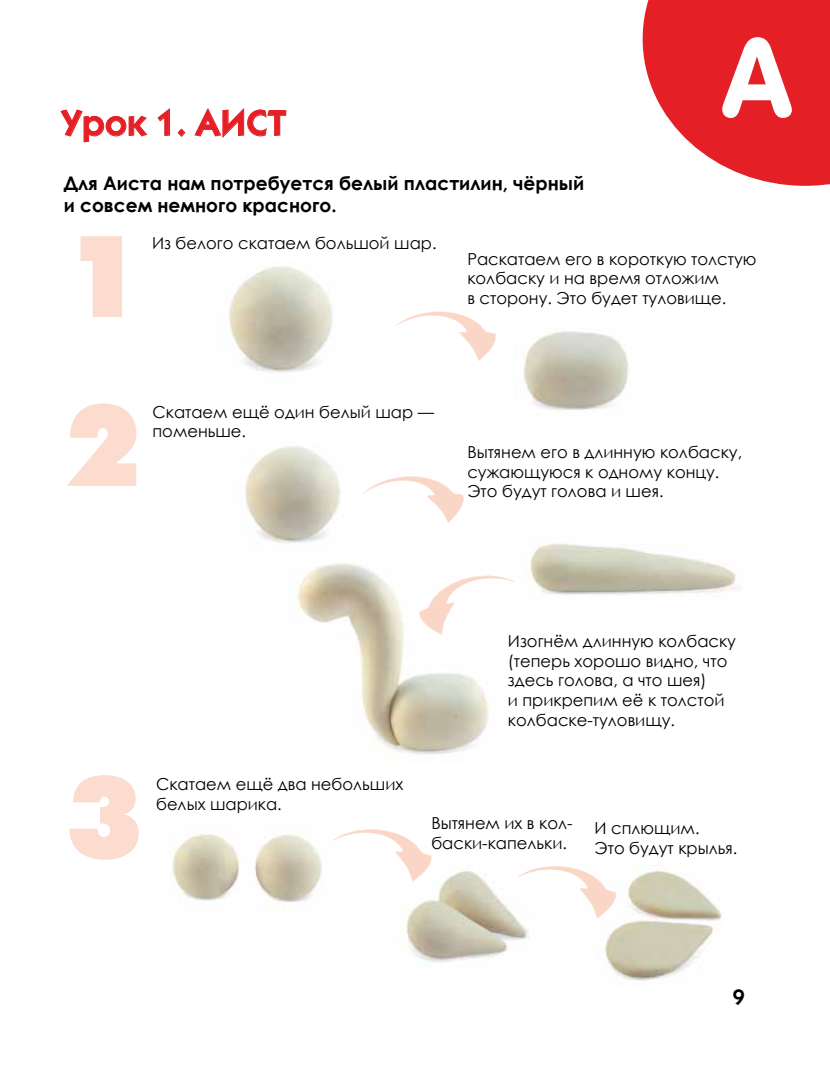
<style>
.page{position:relative;width:830px;height:1072px;background:#fff}
.page>*{position:absolute;margin:0;border:0;box-sizing:border-box;transform-origin:0 0}
.t1{font:900 114px "Futura BT";color:#fbdcce}
.t2{font:600 36px "Kabel C";letter-spacing:.025em;color:#e41f26}
.t3{font:600 21px "Kabel C";color:#000}
.t4{font:700 18.75px/22.4px "Century Gothic";color:#000}
.t5{font:16.5px/19.6px "Century Gothic";color:#000}
</style>
<div class="page">
<img style="left:297px;top:563px;width:192px;height:196px">
<img style="left:228px;top:266px;width:105px;height:107px">
<img style="left:523px;top:331px;width:106px;height:80px">
<img style="left:245px;top:446px;width:96px;height:98px">
<img style="left:514px;top:544px;width:222px;height:51px">
<img style="left:172px;top:833px;width:150px;height:70px">
<img style="left:406px;top:870px;width:123px;height:93px">
<img style="left:604px;top:870px;width:118px;height:111px">
<svg style="left:60px;top:109px;width:88px;height:34px"></svg>
<svg style="left:157px;top:108px;width:13px;height:28px"></svg>
<svg style="left:177px;top:128px;width:9px;height:9px"></svg>
<svg style="left:194px;top:108px;width:92px;height:30px"></svg>
<svg style="left:642px;top:0;width:187px;height:186px"></svg>
<svg style="left:419px;top:574px;width:95px;height:61px"></svg>
<svg style="left:516px;top:866px;width:99px;height:52px"></svg>
<svg style="left:396px;top:311px;width:99px;height:50px"></svg>
<svg style="left:332px;top:829px;width:99px;height:52px"></svg>
<svg style="left:363px;top:476px;width:100px;height:47px"></svg>
<h2 class="t2" style="left:62px;top:103px;width:225px">Урок 1. Аист</h2>
<p class="t4" style="left:64px;top:171px;width:521px">Для Аиста нам потребуется белый пластилин, чёрный и совсем немного красного.</p>
<h1 class="t1" style="left:65px;top:207px;width:80px">1</h1>
<p class="t5" style="left:152px;top:233px;width:286px">Из белого скатаем большой шар.</p>
<p class="t5" style="left:467px;top:249px;width:290px">Раскатаем его в короткую толстую колбаску и на время отложим<br>в сторону. Это будет туловище.</p>
<h1 class="t1" style="left:65px;top:376px;width:80px">2</h1>
<p class="t5" style="left:152px;top:401px;width:283px">Скатаем ещё один белый шар — поменьше.</p>
<p class="t5" style="left:467px;top:442px;width:276px">Вытянем его в длинную колбаску, сужающуюся к одному концу.<br>Это будут голова и шея.</p>
<h1 class="t1" style="left:65px;top:747px;width:80px">3</h1>
<p class="t5" style="left:156px;top:774px;width:248px">Скатаем ещё два небольших белых шарика.</p>
<p class="t5" style="left:507px;top:631px;width:229px">Изогнём длинную колбаску (теперь хорошо видно, что здесь голова, а что шея)<br>и прикрепим её к толстой колбаске-туловищу.</p>
<p class="t5" style="left:431px;top:813px;width:142px">Вытянем их в кол&shy;баски-капельки.</p>
<p class="t5" style="left:594px;top:818px;width:144px">И сплющим.<br>Это будут крылья.</p>
<p class="t3" style="left:732px;top:985px;width:13px">9</p>
</div>
